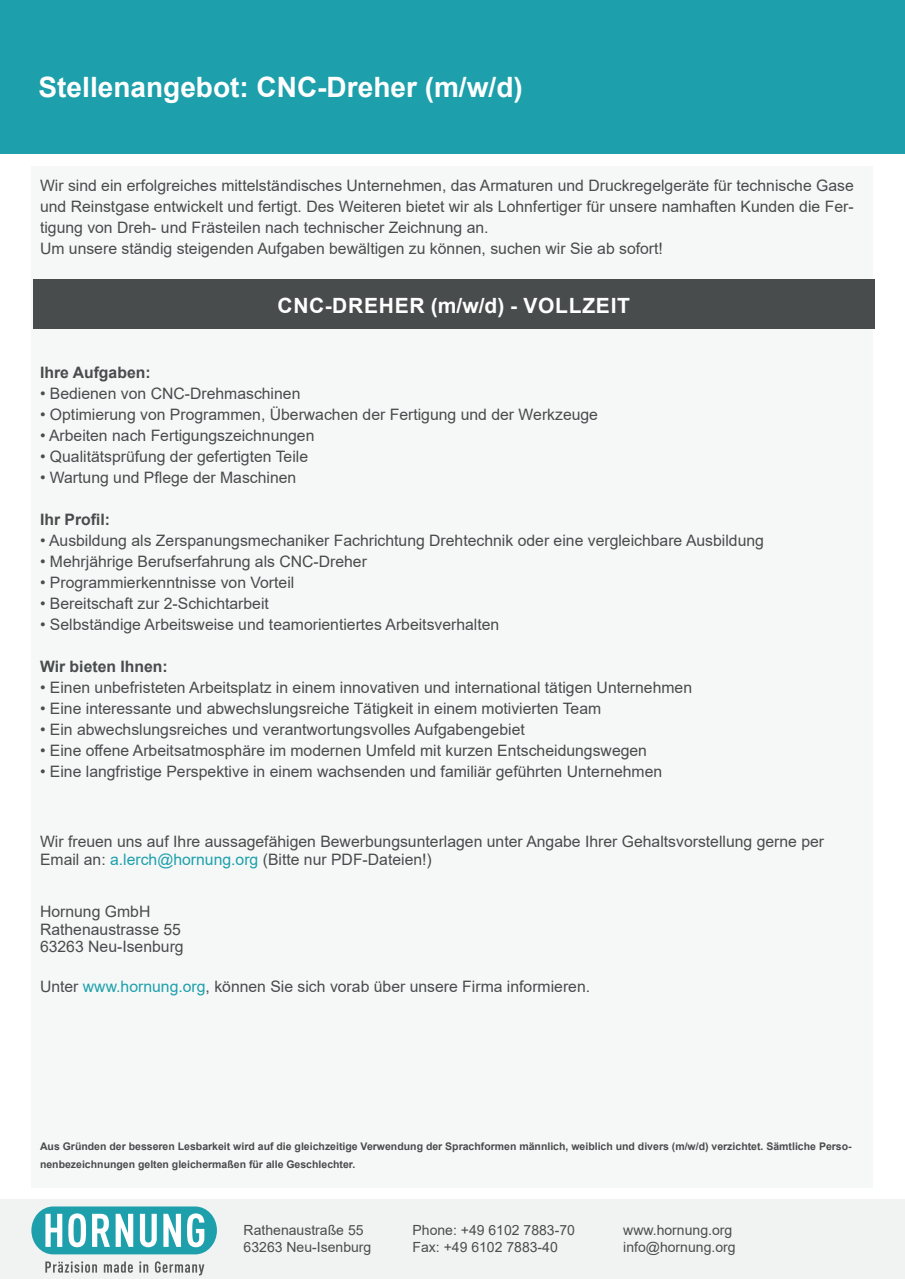
<style>
.page{position:relative;width:905px;height:1279px;background:#fff}
.page>*{position:absolute;margin:0;border:0;box-sizing:border-box;transform-origin:0 0}
.t1{font:700 28px "Arial";color:#fff}
.t2{font:700 21px "Arial";letter-spacing:.035em;color:#fff}
.t3{font:15.75px/21px "Arial";color:#494c4c}
.t4{font:700 15.75px "Arial";color:#494c4c}
.t5{font:14px/16.8px "Arial";color:#4c4c4c}
.t6{font:700 10.5px/17.5px "Arial";color:#494c4c}
.s1{color:#1da0ab}
</style>
<div class="page">
<div style="left:0;top:0;width:904px;height:153px;background:#1da0ab"></div>
<div style="left:0;top:1198px;width:904px;height:80px;background:#f1f3f3"></div>
<svg style="left:45px;top:1261px;width:159px;height:14px"></svg>
<svg style="left:31px;top:1206px;width:186px;height:48px"></svg>
<div style="left:32px;top:166px;width:841px;height:1021px;background:#f6f8f8"></div>
<div style="left:33px;top:279px;width:841px;height:50px;background:#494c4c"></div>
<h1 class="t1" style="left:39px;top:67px;width:485px">Stellenangebot: CNC-Dreher (m/w/d)</h1>
<p class="t3" style="left:40px;top:175px;width:815px">Wir sind ein erfolgreiches mittelständisches Unternehmen, das Armaturen und Druckregelgeräte für technische Gase und Reinstgase entwickelt und fertigt. Des Weiteren bietet wir als Lohnfertiger für unsere namhaften Kunden die Fer&shy;tigung von Dreh- und Frästeilen nach technischer Zeichnung an.<br>Um unsere ständig steigenden Aufgaben bewältigen zu können, suchen wir Sie ab sofort!</p>
<h2 class="t2" style="left:277px;top:291px;width:354px">CNC-DREHER (m/w/d) - Vollzeit</h2>
<p class="t4" style="left:40px;top:361px;width:112px">Ihre Aufgaben:</p>
<p class="t3" style="left:40px;top:383px;width:262px">• Bedienen von CNC-Drehmaschinen</p>
<p class="t3" style="left:40px;top:404px;width:559px">• Optimierung von Programmen, Überwachen der Fertigung und der Werkzeuge</p>
<p class="t3" style="left:40px;top:425px;width:276px">• Arbeiten nach Fertigungszeichnungen</p>
<p class="t3" style="left:40px;top:446px;width:269px">• Qualitätsprüfung der gefertigten Teile</p>
<p class="t3" style="left:40px;top:467px;width:258px">• Wartung und Pflege der Maschinen</p>
<p class="t4" style="left:40px;top:508px;width:72px">Ihr Profil:</p>
<p class="t3" style="left:40px;top:530px;width:725px">• Ausbildung als Zerspanungsmechaniker Fachrichtung Drehtechnik oder eine vergleichbare Ausbildung</p>
<p class="t3" style="left:40px;top:551px;width:328px">• Mehrjährige Berufserfahrung als CNC-Dreher</p>
<p class="t3" style="left:40px;top:572px;width:256px">• Programmierkenntnisse von Vorteil</p>
<p class="t3" style="left:40px;top:593px;width:230px">• Bereitschaft zur 2-Schichtarbeit</p>
<p class="t3" style="left:40px;top:614px;width:461px">• Selbständige Arbeitsweise und teamorientiertes Arbeitsverhalten</p>
<p class="t4" style="left:40px;top:655px;width:129px">Wir bieten Ihnen:</p>
<p class="t3" style="left:40px;top:677px;width:653px">• Einen unbefristeten Arbeitsplatz in einem innovativen und international tätigen Unternehmen</p>
<p class="t3" style="left:40px;top:698px;width:562px">• Eine interessante und abwechslungsreiche Tätigkeit in einem motivierten Team</p>
<p class="t3" style="left:40px;top:719px;width:486px">• Ein abwechslungsreiches und verantwortungsvolles Aufgabengebiet</p>
<p class="t3" style="left:40px;top:740px;width:608px">• Eine offene Arbeitsatmosphäre im modernen Umfeld mit kurzen Entscheidungswegen</p>
<p class="t3" style="left:40px;top:761px;width:623px">• Eine langfristige Perspektive in einem wachsenden und familiär geführten Unternehmen</p>
<p class="t3" style="left:40px;top:832px;width:785px;line-height:17.5px">Wir freuen uns auf Ihre aussagefähigen Bewerbungsunterlagen unter Angabe Ihrer Gehaltsvorstellung gerne per<br>Email an: <span class="s1">a.lerch@hornung.org</span> (Bitte nur PDF-Dateien!)</p>
<p class="t3" style="left:40px;top:902px;width:145px;line-height:17.5px">Hornung GmbH<br>Rathenaustrasse 55<br>63263 Neu-Isenburg</p>
<p class="t3" style="left:40px;top:976px;width:551px">Unter <span class="s1">www.hornung.org</span>, können Sie sich vorab über unsere Firma informieren.</p>
<p class="t6" style="left:40px;top:1137px;width:813px">Aus Gründen der besseren Lesbarkeit wird auf die gleichzeitige Verwendung der Sprachformen männlich, weiblich und divers (m/w/d) verzichtet. Sämtliche Perso&shy;nenbezeichnungen gelten gleichermaßen für alle Geschlechter.</p>
<p class="t5" style="left:243px;top:1221px;width:129px">Rathenaustraße 55<br>63263 Neu-Isenburg</p>
<p class="t5" style="left:412px;top:1221px;width:164px">Phone: +49 6102 7883-70<br>Fax: +49 6102 7883-40</p>
<p class="t5" style="left:623px;top:1221px;width:114px">www.hornung.org info@hornung.org</p>
</div>
